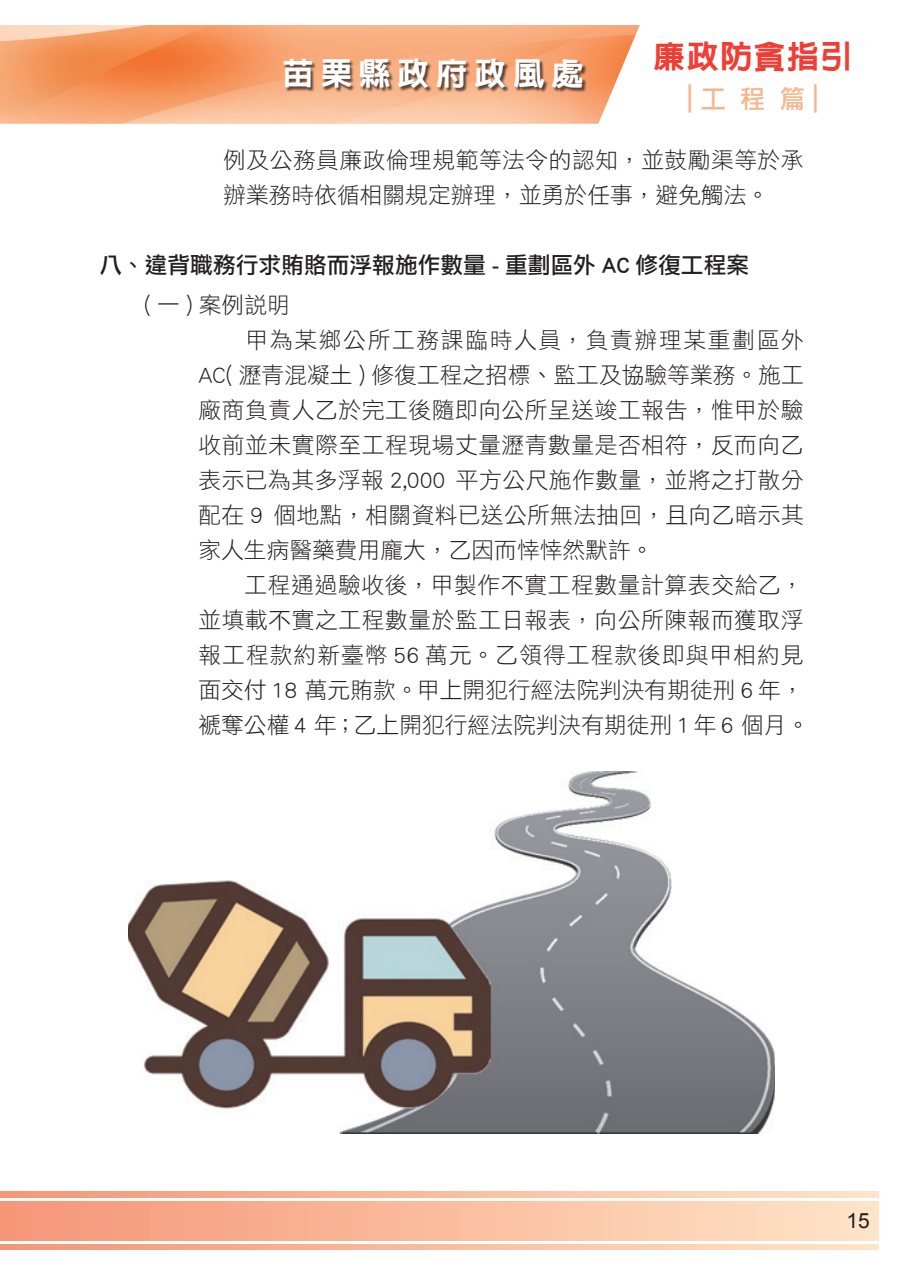
<style>
.page{position:relative;width:903px;height:1275px;background:#fff}
.page>*{position:absolute;margin:0;border:0;box-sizing:border-box;transform-origin:0 0}
.t1{font:31.5px "ID Hei Extra";letter-spacing:.22em;color:#fff}
.t2{font:31.5px "ID Hei Extra";letter-spacing:.06em;color:#ee3e35}
.t3{font:700 26.25px "Microsoft Jheng Hei";color:#f5b68d}
.t4{font:22.75px/35px "DF Li Hei Std W3";letter-spacing:.02em;color:#231f20}
.t5{font:22.75px "DF Li Hei Std W5";color:#231f20}
.t6{font:21px "Arial";color:#231f20}
</style>
<div class="page">
<div style="left:0;top:1201px;width:878px;height:39px;background:linear-gradient(to right,#f69576,#fee4c7)"></div>
<svg style="left:0;top:1244px;width:878px;height:6px"></svg>
<svg style="left:0;top:1192px;width:878px;height:5px"></svg>
<img style="left:0;top:25px;width:640px;height:99px">
<div style="left:284px;top:59px;width:303px;height:34px;background:#231f20;opacity:.75"></div>
<img style="left:128px;top:771px;width:647px;height:362px">
<h1 class="t1" style="left:282px;top:58px;width:302px">苗栗縣政府政風處</h1>
<h1 class="t2" style="left:654px;top:41px;width:200px">廉政防貪指引</h1>
<p class="t3" style="left:686px;top:83px;width:135px">|工 程 篇|</p>
<p class="t4" style="left:223px;top:142px;width:582px">例及公務員廉政倫理規範等法令的認知，並鼓勵渠等於承辦業務時依循相關規定辦理，並勇於任事，避免觸法。</p>
<p class="t5" style="left:99px;top:253px;width:651px">八、違背職務行求賄賂而浮報施作數量 - 重劃區外 AC 修復工程案</p>
<p class="t4" style="left:198px;top:287px;width:612px;text-indent:-55px">( 一 ) 案例說明<br>　　甲為某鄉公所工務課臨時人員，負責辦理某重劃區外<br>AC( 瀝青混凝土 ) 修復工程之招標、監工及協驗等業務。施工廠商負責人乙於完工後隨即向公所呈送竣工報告，惟甲於驗收前並未實際至工程現場丈量瀝青數量是否相符，反而向乙表示已為其多浮報 2,000 平方公尺施作數量，並將之打散分配在 9 個地點，相關資料已送公所無法抽回，且向乙暗示其家人生病醫藥費用龐大，乙因而悻悻然默許。<br>　　工程通過驗收後，甲製作不實工程數量計算表交給乙，並填載不實之工程數量於監工日報表，向公所陳報而獲取浮報工程款約新臺幣 56 萬元。乙領得工程款後即與甲相約見面交付 18 萬元賄款。甲上開犯行經法院判決有期徒刑 6 年，褫奪公權 4 年；乙上開犯行經法院判決有期徒刑 1 年 6 個月。</p>
<p class="t6" style="left:846px;top:1207px;width:25px">15</p>
</div>
